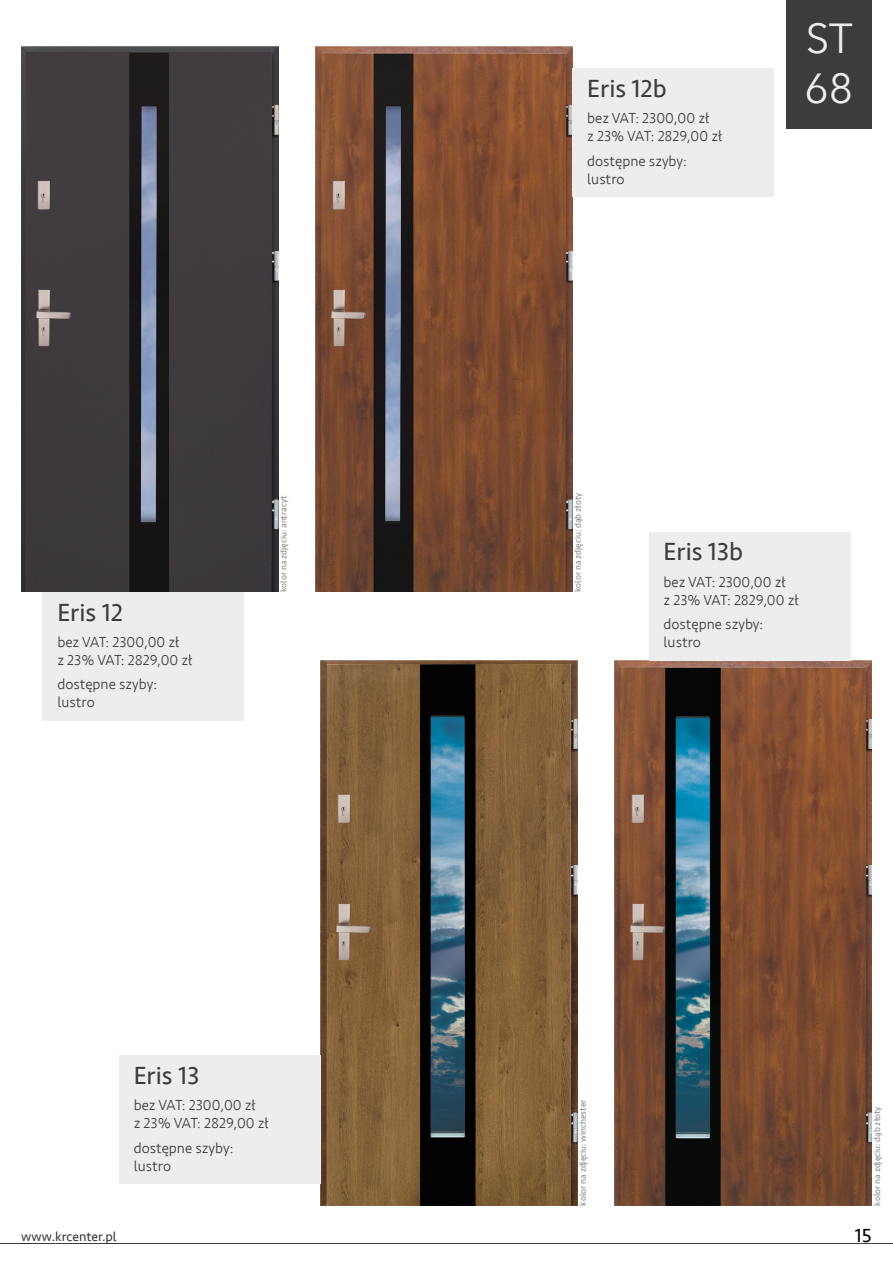
<style>
.page{position:relative;width:893px;height:1263px;background:#fff}
.page>*{position:absolute;margin:0;border:0;box-sizing:border-box;transform-origin:0 0}
.t1{font:42px/50.4px "Avenir Next";color:#ededed}
.t2{font:25.5px "Seravek";color:#3c3c3b}
.t3{font:19.5px "Seravek";color:#000}
.t4{font:300 15px/18px "Seravek";color:#3c3c3b}
.t5{font:13.5px "Seravek";color:#3c3c3b}
.t6{font:9px "Seravek";color:#878787}
</style>
<div class="page">
<hr style="left:0;top:1243px;width:893px;height:1px;background:#3c3c3b">
<img style="left:321px;top:660px;width:256px;height:545px">
<img style="left:615px;top:660px;width:257px;height:545px">
<img style="left:21px;top:47px;width:257px;height:545px">
<img style="left:315px;top:47px;width:257px;height:545px">
<div style="left:43px;top:592px;width:201px;height:128px;background:#ededed"></div>
<div style="left:119px;top:1055px;width:202px;height:129px;background:#ededed"></div>
<div style="left:572px;top:68px;width:202px;height:129px;background:#ededed"></div>
<div style="left:649px;top:532px;width:201px;height:128px;background:#ededed"></div>
<div style="left:786px;top:0;width:86px;height:129px;background:#3c3c3b"></div>
<h2 class="t2" style="left:587px;top:68px;width:81px">Eris 12b</h2>
<p class="t4" style="left:587px;top:109px;width:137px">bez VAT: 2300,00 zł<br>z 23% VAT: 2829,00 zł</p>
<p class="t4" style="left:587px;top:152px;width:101px">dostępne szyby: lustro</p>
<h1 class="t1" style="left:804px;top:11px;width:50px">ST<br>68</h1>
<h2 class="t2" style="left:57px;top:592px;width:67px">Eris 12</h2>
<p class="t4" style="left:57px;top:633px;width:136px">bez VAT: 2300,00 zł<br>z 23% VAT: 2829,00 zł</p>
<p class="t4" style="left:57px;top:676px;width:101px">dostępne szyby: lustro</p>
<p class="t6" style="left:276px;top:592px;width:98px;rotate:-90deg">kolor na zdjęciu: antracyt</p>
<p class="t6" style="left:571px;top:592px;width:101px;rotate:-90deg">kolor na zdjęciu: dąb złoty</p>
<h2 class="t2" style="left:664px;top:532px;width:81px">Eris 13b</h2>
<p class="t4" style="left:664px;top:573px;width:137px">bez VAT: 2300,00 zł<br>z 23% VAT: 2829,00 zł</p>
<p class="t4" style="left:664px;top:616px;width:101px">dostępne szyby: lustro</p>
<h2 class="t2" style="left:134px;top:1056px;width:67px">Eris 13</h2>
<p class="t4" style="left:134px;top:1097px;width:136px">bez VAT: 2300,00 zł<br>z 23% VAT: 2829,00 zł</p>
<p class="t4" style="left:134px;top:1139px;width:101px">dostępne szyby: lustro</p>
<p class="t6" style="left:576px;top:1205px;width:107px;rotate:-90deg">kolor na zdjęciu: winchester</p>
<p class="t6" style="left:870px;top:1205px;width:101px;rotate:-90deg">kolor na zdjęciu: dąb złoty</p>
<p class="t5" style="left:21px;top:1226px;width:97px">www.krcenter.pl</p>
<h3 class="t3" style="left:855px;top:1220px;width:18px">15</h3>
</div>
